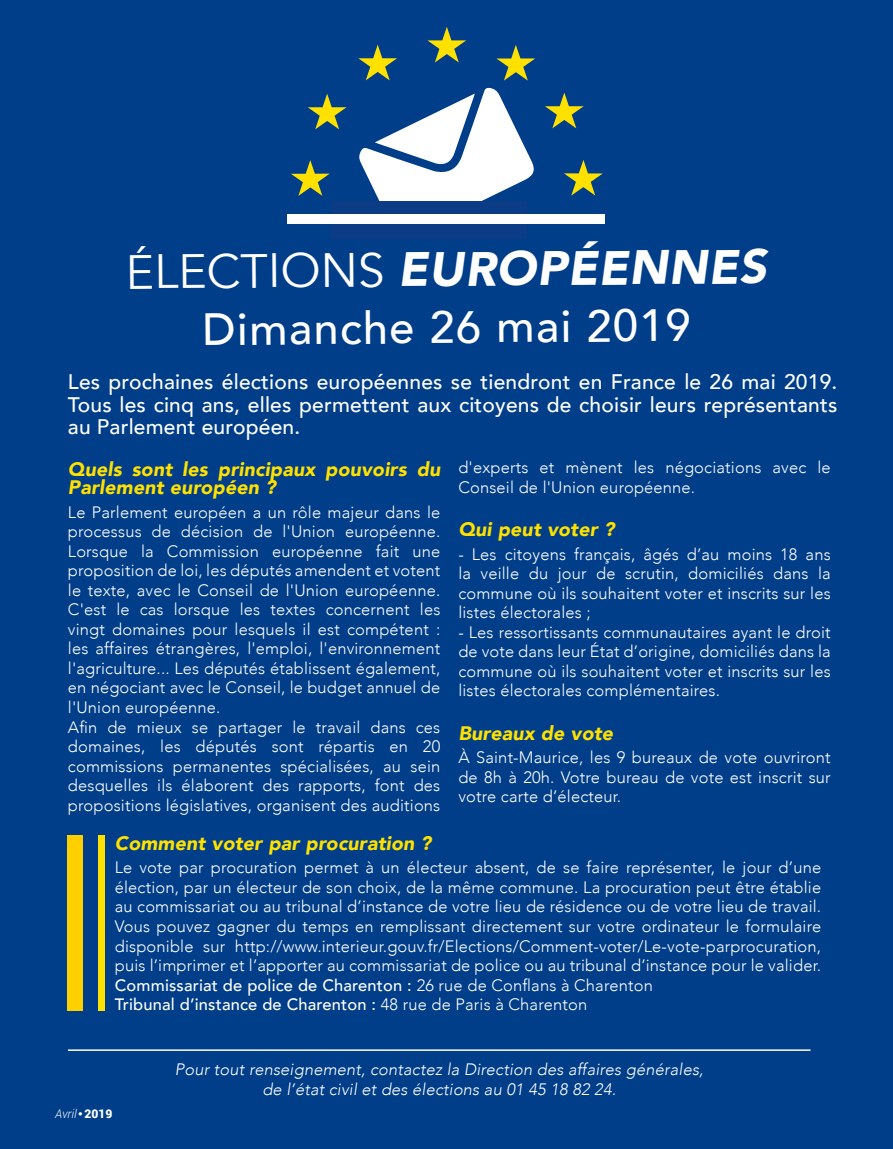
<style>
.page{position:relative;width:893px;height:1149px;background:#fff}
.page>*{position:absolute;margin:0;border:0;box-sizing:border-box;transform-origin:0 0}
.t1{font:italic 900 48px "Avenir";letter-spacing:.01em;color:#fff}
.t2{font:500 45px "Avenir";color:#fff}
.t3{font:500 21px/22.5px "Avenir";letter-spacing:.01em;color:#fff;text-align:justify}
.t4{font:italic 900 19.5px/18px "Avenir";letter-spacing:.01em;color:#ffe100}
.t5{font:300 16.5px/19.5px "Avenir";letter-spacing:.01em;color:#fff}
.t6{font:italic 300 16.5px/19.5px "Avenir";letter-spacing:.01em;color:#fff;text-align:center}
.t7{font:italic 300 12px "Roboto";color:#fff}
.s1{font-weight:400;font-style:normal}
.s2{font-weight:500}
.s3{font-family:"Bask Old Face";font-weight:400;font-style:normal}
.s4{font-weight:900;font-style:normal}
</style>
<div class="page">
<div style="left:0;top:0;width:893px;height:1148px;background:#003e89"></div>
<hr style="left:68px;top:1049px;width:742px;height:1px;background:#fff">
<div style="left:67px;top:835px;width:15px;height:175px;background:#ffd000"></div>
<div style="left:98px;top:835px;width:6px;height:175px;background:#ffe100"></div>
<svg style="left:427px;top:27px;width:39px;height:35px"></svg>
<svg style="left:358px;top:45px;width:39px;height:35px"></svg>
<svg style="left:308px;top:94px;width:39px;height:35px"></svg>
<svg style="left:496px;top:45px;width:39px;height:36px"></svg>
<svg style="left:545px;top:92px;width:39px;height:36px"></svg>
<svg style="left:564px;top:160px;width:39px;height:35px"></svg>
<svg style="left:291px;top:160px;width:39px;height:36px"></svg>
<svg style="left:359px;top:88px;width:175px;height:113px"></svg>
<div style="left:332px;top:201px;width:195px;height:38px;background:#0c3c86"></div>
<div style="left:288px;top:214px;width:317px;height:10px;background:#fff"></div>
<h1 class="t1" style="left:126px;top:228px;width:642px"><span class="s1">ÉLECTIONS</span> EUROPÉENNES</h1>
<h2 class="t2" style="left:202px;top:292px;width:490px;rotate:-1deg">Dimanche 26 mai 2019</h2>
<p class="t3" style="left:68px;top:369px;width:771px">Les prochaines élections européennes se tiendront en France le 26 mai 2019.<br>Tous les cinq ans, elles permettent aux citoyens de choisir leurs représentants au Parlement européen.</p>
<p class="t4" style="left:68px;top:460px;width:374px">Quels sont les principaux pouvoirs du<br>Parlement européen ?</p>
<p class="t5" style="left:68px;top:502px;width:374px">Le Parlement européen a un rôle majeur dans le processus de décision de l'Union européenne.<br>Lorsque la Commission européenne fait une proposition de loi, les députés amendent et votent le texte, avec le Conseil de l'Union européenne.<br>C'est le cas lorsque les textes concernent les vingt domaines pour lesquels il est compétent : les affaires étrangères, l'emploi, l'environnement l'agriculture... Les députés établissent également, en négociant avec le Conseil, le budget annuel de l'Union européenne.<br>Afin de mieux se partager le travail dans ces domaines, les députés sont répartis en 20 commissions permanentes spécialisées, au sein desquelles ils élaborent des rapports, font des propositions législatives, organisent des auditions</p>
<p class="t5" style="left:458px;top:457px;width:374px">d'experts et mènent les négociations avec le<br>Conseil de l'Union européenne.</p>
<p class="t4" style="left:458px;top:519px;width:158px">Qui peut voter ?</p>
<p class="t5" style="left:458px;top:544px;width:374px;text-align:justify">- Les citoyens français, âgés d’au moins 18 ans la veille du jour de scrutin, domiciliés dans la commune où ils souhaitent voter et inscrits sur les listes électorales ;</p>
<p class="t5" style="left:458px;top:622px;width:374px;text-align:justify">- Les ressortissants communautaires ayant le droit de vote dans leur État d’origine, domiciliés dans la commune où ils souhaitent voter et inscrits sur les listes électorales complémentaires.</p>
<p class="t4" style="left:458px;top:723px;width:156px">Bureaux de vote</p>
<p class="t5" style="left:458px;top:747px;width:374px;text-align:justify">À Saint-Maurice, les 9 bureaux de vote ouvriront de 8h à 20h. Votre bureau de vote est inscrit sur votre carte d’électeur.</p>
<p class="t4" style="left:115px;top:833px;width:318px">Comment voter par procuration ?</p>
<p class="t5" style="left:115px;top:857px;width:708px">Le vote par procuration permet à un électeur absent, de se faire représenter, le jour d’une élection, par un électeur de son choix, de la même commune. La procuration peut être établie au commissariat ou au tribunal d’instance de votre lieu de résidence ou de votre lieu de travail.<br>Vous pouvez gagner du temps en remplissant directement sur votre ordinateur le formulaire disponible sur http://www.interieur.gouv.fr/Elections/Comment-voter/Le-vote-parprocuration, puis l’imprimer et l’apporter au commissariat de police ou au tribunal d’instance pour le valider.<br><span class="s2">Commissariat de police de Charenton :</span> 26 rue de Conflans à Charenton<br><span class="s2">Tribunal d’instance de Charenton :</span> 48 rue de Paris à Charenton</p>
<p class="t7" style="left:55px;top:1105px;width:59px">Avril<span class="s3">•</span><span class="s4">2019</span></p>
<p class="t6" style="left:175px;top:1059px;width:530px">Pour tout renseignement, contactez la Direction des affaires générales, de l’état civil et des élections au 01 45 18 82 24.</p>
</div>
